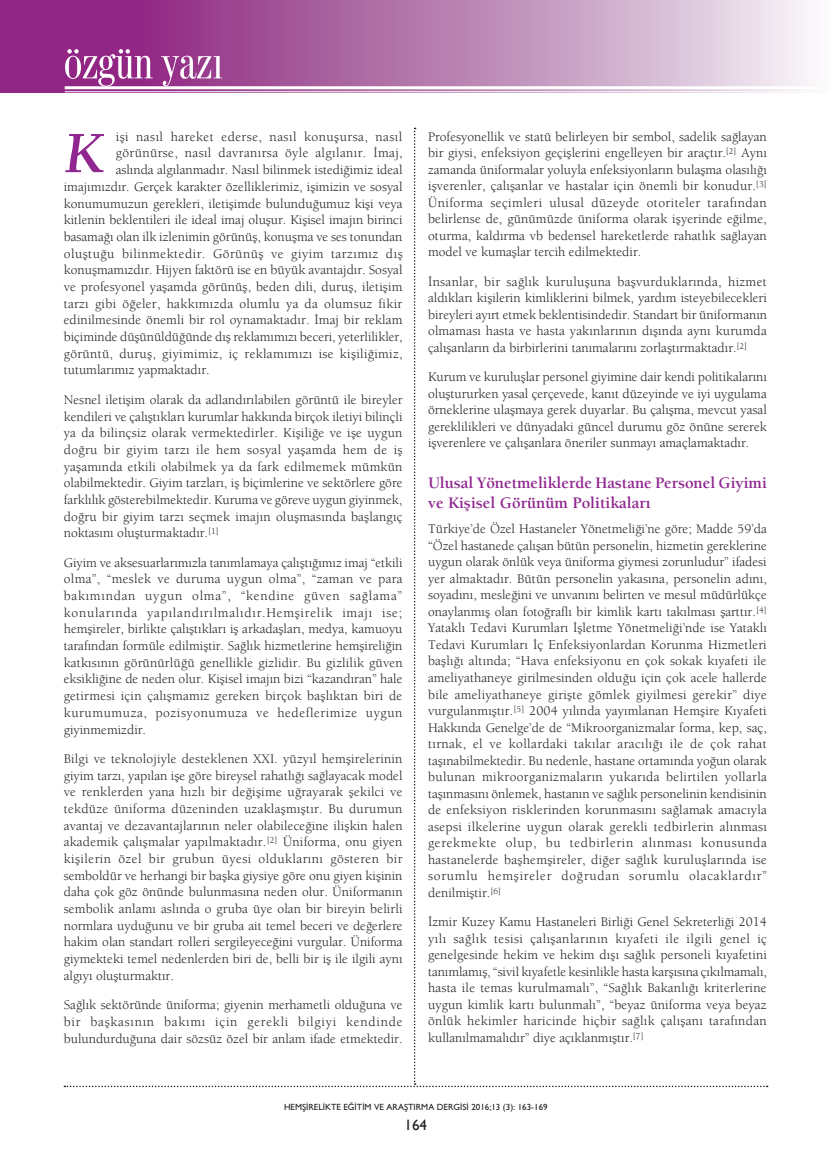
<style>
.page{position:relative;width:830px;height:1149px;background:#fff}
.page>*{position:absolute;margin:0;border:0;box-sizing:border-box;transform-origin:0 0}
.t1{font:60px "Berkeley Bold Italic Tr";color:#90268f}
.t2{font:16.5px/19.8px "Berkeley Bold Tr";letter-spacing:-.005em;color:#90268f}
.t3{font:15px "Gill Sans";color:#231f20}
.t4{font:13.5px/16.5px "Berkeley Book Tr";color:#231f20;text-align:justify}
.t5{font:13.5px "Berkeley Book Tr";letter-spacing:.025em;color:#231f20}
.t6{font:13.5px "Berkeley Book Tr";letter-spacing:.035em;color:#231f20}
.t7{font:13.5px "Berkeley Book Tr";letter-spacing:.03em;color:#231f20}
.t8{font:9px "Gill Sans Normal Tr";color:#231f20}
</style>
<div class="page">
<svg style="left:0;top:0;width:808px;height:92px;background:#b97fb2"></svg>
<svg style="left:65px;top:49px;width:157px;height:37px;background:#ac5da2"></svg>
<hr style="left:65px;top:86px;width:752px;height:3px;background:#fff">
<hr style="left:65px;top:91px;width:752px;height:1px;background:#fff">
<p class="t6" style="left:116px;top:128px;width:288px">işi nasıl hareket ederse, nasıl konuşursa, nasıl</p>
<p class="t7" style="left:116px;top:145px;width:288px">görünürse, nasıl davranırsa öyle algılanır. İmaj,</p>
<p class="t4" style="left:116px;top:161px;width:288px">aslında algılanmadır. Nasıl bilinmek istediğimiz ideal</p>
<p class="t4" style="left:64px;top:178px;width:340px">imajımızdır. Gerçek karakter özelliklerimiz, işimizin ve sosyal</p>
<p class="t4" style="left:64px;top:195px;width:340px">konumumuzun gerekleri, iletişimde bulunduğumuz kişi veya</p>
<p class="t4" style="left:64px;top:211px;width:340px">kitlenin beklentileri ile ideal imaj oluşur. Kişisel imajın birinci</p>
<p class="t4" style="left:64px;top:228px;width:340px">basamağı olan ilk izlenimin görünüş, konuşma ve ses tonundan</p>
<p class="t6" style="left:64px;top:245px;width:340px">oluştuğu bilinmektedir. Görünüş ve giyim tarzımız dış</p>
<p class="t4" style="left:64px;top:261px;width:340px">konuşmamızdır. Hijyen faktörü ise en büyük avantajdır. Sosyal</p>
<p class="t4" style="left:64px;top:278px;width:340px">ve profesyonel yaşamda görünüş, beden dili, duruş, iletişim</p>
<p class="t5" style="left:64px;top:295px;width:340px">tarzı gibi öğeler, hakkımızda olumlu ya da olumsuz fikir</p>
<p class="t4" style="left:64px;top:311px;width:340px">edinilmesinde önemli bir rol oynamaktadır. İmaj bir reklam</p>
<p class="t4" style="left:64px;top:328px;width:340px">biçiminde düşünüldüğünde dış reklamımızı beceri, yeterlilikler,</p>
<p class="t5" style="left:64px;top:345px;width:340px">görüntü, duruş, giyimimiz, iç reklamımızı ise kişiliğimiz,</p>
<p class="t4" style="left:64px;top:361px;width:147px">tutumlarımız yapmaktadır.</p>
<p class="t4" style="left:64px;top:391px;width:340px">Nesnel iletişim olarak da adlandırılabilen görüntü ile bireyler kendileri ve çalıştıkları kurumlar hakkında birçok iletiyi bilinçli ya da bilinçsiz olarak vermektedirler. Kişiliğe ve işe uygun doğru bir giyim tarzı ile hem sosyal yaşamda hem de iş yaşamında etkili olabilmek ya da fark edilmemek mümkün olabilmektedir. Giyim tarzları, iş biçimlerine ve sektörlere göre farklılık gösterebilmektedir. Kuruma ve göreve uygun giyinmek, doğru bir giyim tarzı seçmek imajın oluşmasında başlangıç noktasını oluşturmaktadır.<sup>[1]</sup></p>
<p class="t4" style="left:64px;top:553px;width:340px">Giyim ve aksesuarlarımızla tanımlamaya çalıştığımız imaj “etkili olma”, “meslek ve duruma uygun olma”, “zaman ve para bakımından uygun olma”, “kendine güven sağlama” konularında yapılandırılmalıdır.Hemşirelik imajı ise; hemşireler, birlikte çalıştıkları iş arkadaşları, medya, kamuoyu tarafından formüle edilmiştir. Sağlık hizmetlerine hemşireliğin katkısının görünürlüğü genellikle gizlidir. Bu gizlilik güven eksikliğine de neden olur. Kişisel imajın bizi “kazandıran” hale getirmesi için çalışmamız gereken birçok başlıktan biri de kurumumuza, pozisyonumuza ve hedeflerimize uygun giyinmemizdir.</p>
<p class="t4" style="left:64px;top:750px;width:340px">Bilgi ve teknolojiyle desteklenen XXI. yüzyıl hemşirelerinin giyim tarzı, yapılan işe göre bireysel rahatlığı sağlayacak model ve renklerden yana hızlı bir değişime uğrayarak şekilci ve tekdüze üniforma düzeninden uzaklaşmıştır. Bu durumun avantaj ve dezavantajlarının neler olabileceğine ilişkin halen akademik çalışmalar yapılmaktadır.<sup>[2]</sup> Üniforma, onu giyen kişilerin özel bir grubun üyesi olduklarını gösteren bir semboldür ve herhangi bir başka giysiye göre onu giyen kişinin daha çok göz önünde bulunmasına neden olur. Üniformanın sembolik anlamı aslında o gruba üye olan bir bireyin belirli normlara uyduğunu ve bir gruba ait temel beceri ve değerlere hakim olan standart rolleri sergileyeceğini vurgular. Üniforma giymekteki temel nedenlerden biri de, belli bir iş ile ilgili aynı algıyı oluşturmaktır.</p>
<p class="t4" style="left:64px;top:996px;width:340px">Sağlık sektöründe üniforma; giyenin merhametli olduğuna ve bir başkasının bakımı için gerekli bilgiyi kendinde bulundurduğuna dair sözsüz özel bir anlam ifade etmektedir.</p>
<h1 class="t1" style="left:65px;top:117px;width:40px">K</h1>
<p class="t4" style="left:428px;top:128px;width:340px">Profesyonellik ve statü belirleyen bir sembol, sadelik sağlayan bir giysi, enfeksiyon geçişlerini engelleyen bir araçtır.<sup>[2]</sup> Aynı zamanda üniformalar yoluyla enfeksiyonların bulaşma olasılığı işverenler, çalışanlar ve hastalar için önemli bir konudur.<sup>[3] </sup>Üniforma seçimleri ulusal düzeyde otoriteler tarafından belirlense de, günümüzde üniforma olarak işyerinde eğilme, oturma, kaldırma vb bedensel hareketlerde rahatlık sağlayan model ve kumaşlar tercih edilmektedir.</p>
<p class="t4" style="left:428px;top:273px;width:340px">İnsanlar, bir sağlık kuruluşuna başvurduklarında, hizmet aldıkları kişilerin kimliklerini bilmek, yardım isteyebilecekleri bireyleri ayırt etmek beklentisindedir. Standart bir üniformanın olmaması hasta ve hasta yakınlarının dışında aynı kurumda çalışanların da birbirlerini tanımalarını zorlaştırmaktadır.<sup>[2]</sup></p>
<p class="t4" style="left:428px;top:368px;width:340px">Kurum ve kuruluşlar personel giyimine dair kendi politikalarını oluştururken yasal çerçevede, kanıt düzeyinde ve iyi uygulama örneklerine ulaşmaya gerek duyarlar. Bu çalışma, mevcut yasal gereklilikleri ve dünyadaki güncel durumu göz önüne sererek işverenlere ve çalışanlara öneriler sunmayı amaçlamaktadır.</p>
<p class="t2" style="left:428px;top:473px;width:340px">Ulusal Yönetmeliklerde Hastane Personel Giyimi ve Kişisel Görünüm Politikaları</p>
<p class="t4" style="left:428px;top:520px;width:340px">Türkiye’de Özel Hastaneler Yönetmeliği’ne göre; Madde 59’da “Özel hastanede çalışan bütün personelin, hizmetin gereklerine uygun olarak önlük veya üniforma giymesi zorunludur” ifadesi yer almaktadır. Bütün personelin yakasına, personelin adını, soyadını, mesleğini ve unvanını belirten ve mesul müdürlükçe onaylanmış olan fotoğraflı bir kimlik kartı takılması şarttır.<sup>[4] </sup>Yataklı Tedavi Kurumları İşletme Yönetmeliği’nde ise Yataklı Tedavi Kurumları İç Enfeksiyonlardan Korunma Hizmetleri başlığı altında; “Hava enfeksiyonu en çok sokak kıyafeti ile ameliyathaneye girilmesinden olduğu için çok acele hallerde bile ameliyathaneye girişte gömlek giyilmesi gerekir” diye vurgulanmıştır.<sup>[5]</sup> 2004 yılında yayımlanan Hemşire Kıyafeti Hakkında Genelge’de de “Mikroorganizmalar forma, kep, saç, tırnak, el ve kollardaki takılar aracılığı ile de çok rahat taşınabilmektedir. Bu nedenle, hastane ortamında yoğun olarak bulunan mikroorganizmaların yukarıda belirtilen yollarla taşınmasını önlemek, hastanın ve sağlık personelinin kendisinin de enfeksiyon risklerinden korunmasını sağlamak amacıyla asepsi ilkelerine uygun olarak gerekli tedbirlerin alınması gerekmekte olup, bu tedbirlerin alınması konusunda hastanelerde başhemşireler, diğer sağlık kuruluşlarında ise sorumlu hemşireler doğrudan sorumlu olacaklardır” denilmiştir.<sup>[6]</sup></p>
<p class="t4" style="left:428px;top:913px;width:340px">İzmir Kuzey Kamu Hastaneleri Birliği Genel Sekreterliği 2014 yılı sağlık tesisi çalışanlarının kıyafeti ile ilgili genel iç genelgesinde hekim ve hekim dışı sağlık personeli kıyafetini tanımlamış, “sivil kıyafetle kesinlikle hasta karşısına çıkılmamalı, hasta ile temas kurulmamalı”, “Sağlık Bakanlığı kriterlerine uygun kimlik kartı bulunmalı”, “beyaz üniforma veya beyaz önlük hekimler haricinde hiçbir sağlık çalışanı tarafından kullanılmamalıdır” diye açıklanmıştır.<sup>[7]</sup></p>
<p class="t8" style="left:284px;top:1100px;width:265px">HEMŞİRELİKTE EĞİTİM VE ARAŞTIRMA DERGİSİ 2016;13 (3): 163-169</p>
<p class="t3" style="left:404px;top:1115px;width:24px">164</p>
</div>
